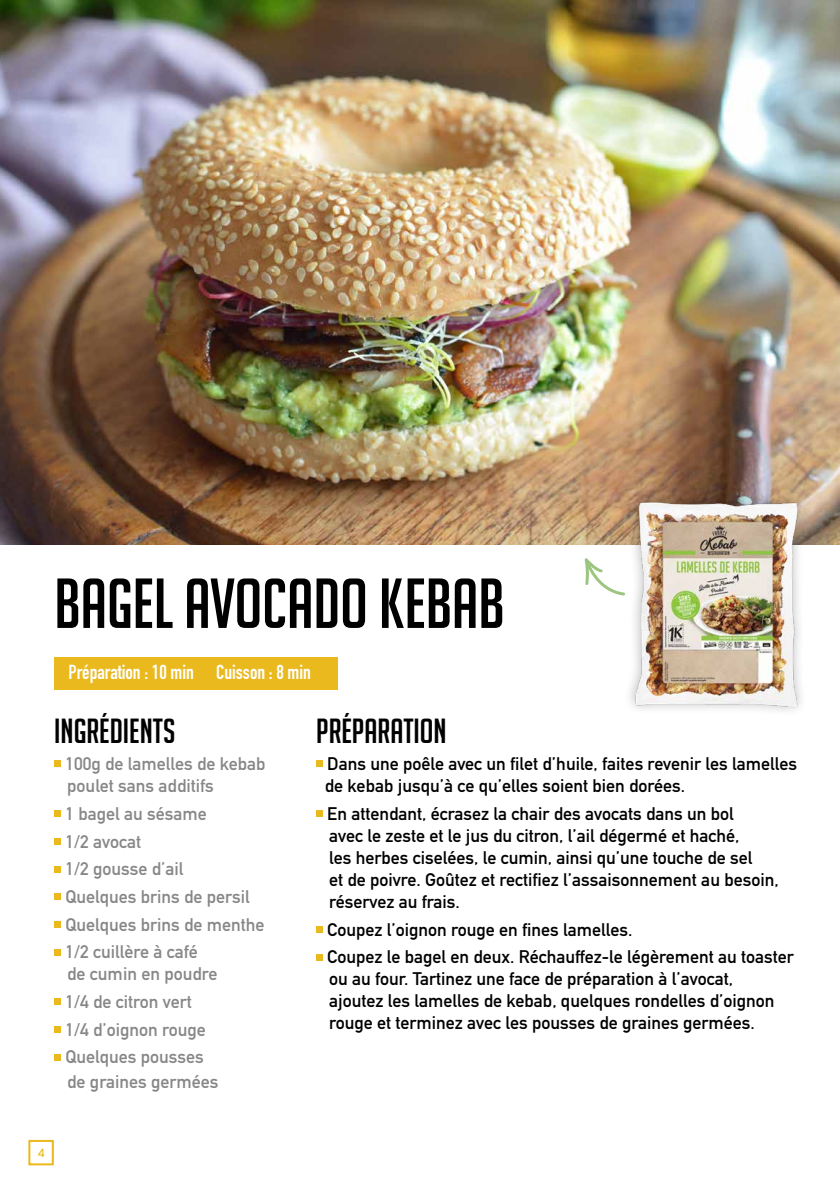
<style>
.page{position:relative;width:840px;height:1191px;background:#fff}
.page>*{position:absolute;margin:0;border:0;box-sizing:border-box;transform-origin:0 0}
.t1{font:68.8px "Big Noodle Titling";color:#000}
.t2{font:34px "Big Noodle Titling";color:#000}
.t3{font:20px "DIN Engschrift Std";color:#fff}
.t4{font:18px/22px "DIN Mittelschrift Std";color:#000}
.t5{font:18px/27.6px "DIN Mittelschrift Std";color:#868786}
.t6{font:500 11.2px "ITC Avant Garde Std";color:#eab91e}
</style>
<div class="page">
<div style="left:28px;top:1140px;width:26px;height:25px;border:2px solid #eab91e"></div>
<img style="left:0;top:0;width:839px;height:544px">
<svg style="left:584px;top:558px;width:39px;height:38px"></svg>
<div style="left:623px;top:490px;width:185px;height:227px;background:#000;opacity:.3"></div>
<img style="left:624px;top:493px;width:190px;height:221px">
<div style="left:54px;top:760px;width:7px;height:7px;background:#eab91e"></div>
<div style="left:54px;top:810px;width:7px;height:7px;background:#eab91e"></div>
<div style="left:54px;top:838px;width:7px;height:6px;background:#eab91e"></div>
<div style="left:54px;top:865px;width:7px;height:7px;background:#eab91e"></div>
<div style="left:54px;top:893px;width:7px;height:7px;background:#eab91e"></div>
<div style="left:54px;top:921px;width:7px;height:6px;background:#eab91e"></div>
<div style="left:54px;top:948px;width:7px;height:7px;background:#eab91e"></div>
<div style="left:54px;top:998px;width:7px;height:7px;background:#eab91e"></div>
<div style="left:54px;top:1026px;width:7px;height:6px;background:#eab91e"></div>
<div style="left:54px;top:1053px;width:7px;height:7px;background:#eab91e"></div>
<div style="left:316px;top:760px;width:7px;height:7px;background:#eab91e"></div>
<div style="left:316px;top:810px;width:7px;height:7px;background:#eab91e"></div>
<div style="left:316px;top:926px;width:7px;height:6px;background:#eab91e"></div>
<div style="left:316px;top:953px;width:7px;height:7px;background:#eab91e"></div>
<div style="left:54px;top:657px;width:283px;height:32px;background:#eab91e"></div>
<h1 class="t1" style="left:54px;top:566px;width:451px">BAGEL AVOCADO KEBAB</h1>
<p class="t3" style="left:69px;top:660px;width:244px">Préparation : 10 min Cuisson : 8 min</p>
<h2 class="t2" style="left:54px;top:712px;width:122px">INGRÉDIENTS</h2>
<p class="t5" style="left:65px;top:753px;width:201px;line-height:22px">100g de lamelles de kebab poulet sans additifs</p>
<p class="t5" style="left:65px;top:800px;width:200px">1 bagel au sésame<br>1/2 avocat<br>1/2 gousse d’ail<br>Quelques brins de persil<br>Quelques brins de menthe<br>1/2 cuillère à café</p>
<p class="t5" style="left:65px;top:960px;width:153px">de cumin en poudre<br>1/4 de citron vert<br>1/4 d’oignon rouge<br>Quelques pousses</p>
<p class="t5" style="left:67px;top:1068px;width:152px">de graines germées</p>
<h2 class="t2" style="left:316px;top:712px;width:132px">PRÉPARATION</h2>
<p class="t4" style="left:324px;top:753px;width:473px">Dans une poêle avec un filet d’huile, faites revenir les lamelles de kebab jusqu’à ce qu’elles soient bien dorées.</p>
<p class="t4" style="left:327px;top:802px;width:452px">En attendant, écrasez la chair des avocats dans un bol<br>avec le zeste et le jus du citron, l’ail dégermé et haché,<br>les herbes ciselées, le cumin, ainsi qu’une touche de sel<br>et de poivre. Goûtez et rectifiez l’assaisonnement au besoin, réservez au frais.</p>
<p class="t4" style="left:327px;top:915px;width:468px;line-height:27.6px">Coupez l’oignon rouge en fines lamelles.<br>Coupez le bagel en deux. Réchauffez-le légèrement au toaster</p>
<p class="t4" style="left:329px;top:968px;width:446px">ou au four. Tartinez une face de préparation à l’avocat, ajoutez les lamelles de kebab, quelques rondelles d’oignon rouge et terminez avec les pousses de graines germées.</p>
<p class="t6" style="left:38px;top:1145px;width:8px">4</p>
</div>
